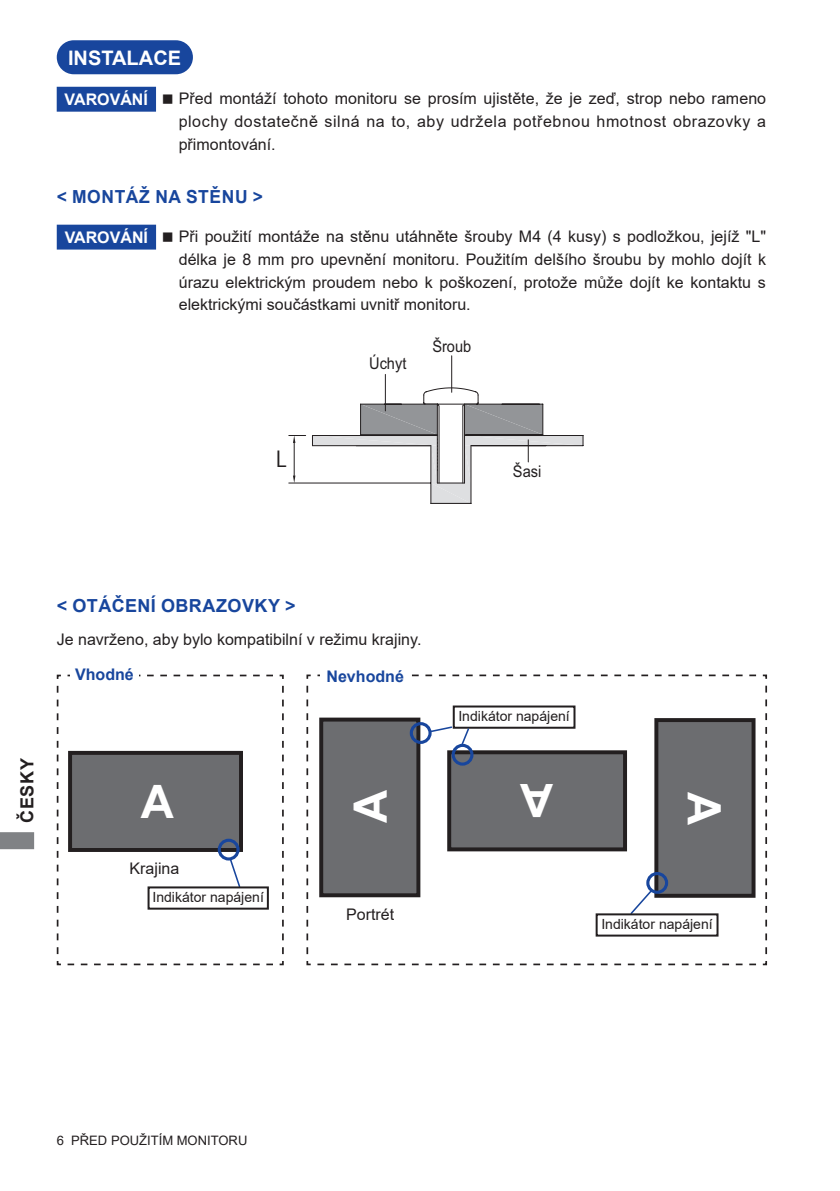
<style>
.page{position:relative;width:840px;height:1191px;background:#fff}
.page>*{position:absolute;margin:0;border:0;box-sizing:border-box;transform-origin:0 0}
.t1{font:700 46px "Arial";color:#fff}
.t2{font:21.6px "Koz Go Pro Regular 90 msp RKSJ H";color:#231f20}
.t3{font:700 20px "Arial";color:#fff}
.t4{font:700 18px "Arial";letter-spacing:.035em;color:#18469d}
.t5{font:700 18px "Arial";letter-spacing:.035em;color:#231f20}
.t6{font:16.2px "Arial";color:#231f20;scale:.9 1}
.t7{font:16px/22.6px "Arial";color:#231f20;text-align:justify}
.t8{font:700 16px "Arial";color:#fff}
.t9{font:700 16px "Arial";color:#18469d}
.t10{font:14px "Arial";color:#231f20}
.t11{font:13px "Arial";color:#231f20}
</style>
<div class="page">
<svg style="left:0;top:832px;width:34px;height:17px"></svg>
<div style="left:58px;top:41px;width:134px;height:32px;background:#18469d;border-radius:16px"></div>
<div style="left:57px;top:40px;width:136px;height:34px;border:2px solid #18469d;border-radius:16px"></div>
<svg style="left:288px;top:355px;width:295px;height:129px"></svg>
<svg style="left:293px;top:435px;width:2px;height:8px"></svg>
<svg style="left:293px;top:475px;width:2px;height:8px"></svg>
<svg style="left:312px;top:387px;width:270px;height:117px"></svg>
<div style="left:57px;top:225px;width:99px;height:24px;background:#18469d"></div>
<div style="left:57px;top:87px;width:99px;height:25px;background:#18469d;border:2px solid #18469d"></div>
<svg style="left:56px;top:674px;width:228px;height:292px"></svg>
<div style="left:70px;top:753px;width:171px;height:97px;background:#6c6d70"></div>
<div style="left:68px;top:751px;width:175px;height:101px;border:4px solid #231f20"></div>
<div style="left:70px;top:666px;width:68px;height:19px;background:#fff"></div>
<div style="left:217px;top:838px;width:22px;height:22px;border:3px solid #18469d;border-radius:50%"></div>
<svg style="left:228px;top:857px;width:13px;height:29px"></svg>
<div style="left:147px;top:886px;width:122px;height:23px;border:2px solid #231f20"></div>
<svg style="left:306px;top:674px;width:461px;height:292px"></svg>
<div style="left:449px;top:752px;width:175px;height:97px;background:#6c6d70"></div>
<div style="left:447px;top:750px;width:179px;height:101px;border:4px solid #231f20"></div>
<div style="left:321px;top:719px;width:97px;height:176px;background:#6c6d70"></div>
<div style="left:319px;top:717px;width:101px;height:180px;border:4px solid #231f20"></div>
<div style="left:320px;top:668px;width:89px;height:21px;background:#fff"></div>
<div style="left:656px;top:720px;width:97px;height:175px;background:#6c6d70"></div>
<div style="left:654px;top:718px;width:101px;height:179px;border:4px solid #231f20"></div>
<div style="left:409px;top:722px;width:22px;height:22px;border:3px solid #18469d;border-radius:50%"></div>
<svg style="left:429px;top:725px;width:24px;height:8px"></svg>
<div style="left:452px;top:705px;width:123px;height:23px;border:2px solid #231f20"></div>
<div style="left:451px;top:744px;width:22px;height:21px;border:3px solid #18469d;border-radius:50%"></div>
<svg style="left:460px;top:727px;width:10px;height:19px"></svg>
<div style="left:646px;top:872px;width:21px;height:21px;border:3px solid #18469d;border-radius:50%"></div>
<svg style="left:628px;top:888px;width:25px;height:25px"></svg>
<div style="left:595px;top:913px;width:123px;height:23px;border:2px solid #231f20"></div>
<p class="t3" style="left:68px;top:43px;width:114px">INSTALACE</p>
<p class="t8" style="left:65px;top:88px;width:85px">VAROVÁNÍ</p>
<p class="t7" style="left:179px;top:87px;width:588px;text-indent:-17px">■ Před montáží tohoto monitoru se prosím ujistěte, že je zeď, strop nebo rameno plochy dostatečně silná na to, aby udržela potřebnou hmotnost obrazovky a přimontování.</p>
<p class="t4" style="left:57px;top:184px;width:208px">&lt; MONTÁŽ NA STĚNU &gt;</p>
<p class="t8" style="left:65px;top:226px;width:85px">VAROVÁNÍ</p>
<p class="t7" style="left:179px;top:225px;width:588px;text-indent:-17px">■ Při použití montáže na stěnu utáhněte šrouby M4 (4 kusy) s podložkou, jejíž "L" délka je 8 mm pro upevnění monitoru. Použitím delšího šroubu by mohlo dojít k úrazu elektrickým proudem nebo k poškození, protože může dojít ke kontaktu s elektrickými součástkami uvnitř monitoru.</p>
<p class="t6" style="left:369px;top:353px;width:43px">Úchyt</p>
<p class="t6" style="left:432px;top:336px;width:45px">Šroub</p>
<h2 class="t2" style="left:276px;top:445px;width:12px">L</h2>
<p class="t6" style="left:512px;top:461px;width:33px">Šasi</p>
<p class="t4" style="left:57px;top:592px;width:240px">&lt; OTÁČENÍ OBRAZOVKY &gt;</p>
<p class="t7" style="left:57px;top:628px;width:366px">Je navrženo, aby bylo kompatibilní v režimu krajiny.</p>
<p class="t9" style="left:75px;top:663px;width:60px">Vhodné</p>
<p class="t9" style="left:326px;top:664px;width:79px">Nevhodné</p>
<p class="t5" style="left:14px;top:822px;width:66px;rotate:-90deg">ČESKY</p>
<p class="t7" style="left:129px;top:857px;width:51px">Krajina</p>
<p class="t10" style="left:152px;top:887px;width:113px">Indikátor napájení</p>
<h1 class="t1" style="left:338px;top:823px;width:35px;rotate:-90deg">A</h1>
<p class="t7" style="left:346px;top:903px;width:50px">Portrét</p>
<p class="t10" style="left:458px;top:706px;width:113px">Indikátor napájení</p>
<h1 class="t1" style="left:553px;top:833px;width:35px;rotate:-180deg">A</h1>
<h1 class="t1" style="left:736px;top:792px;width:35px;rotate:90deg">A</h1>
<p class="t10" style="left:601px;top:914px;width:113px">Indikátor napájení</p>
<p class="t11" style="left:57px;top:1131px;width:192px">6 PŘED POUŽITÍM MONITORU</p>
</div>
